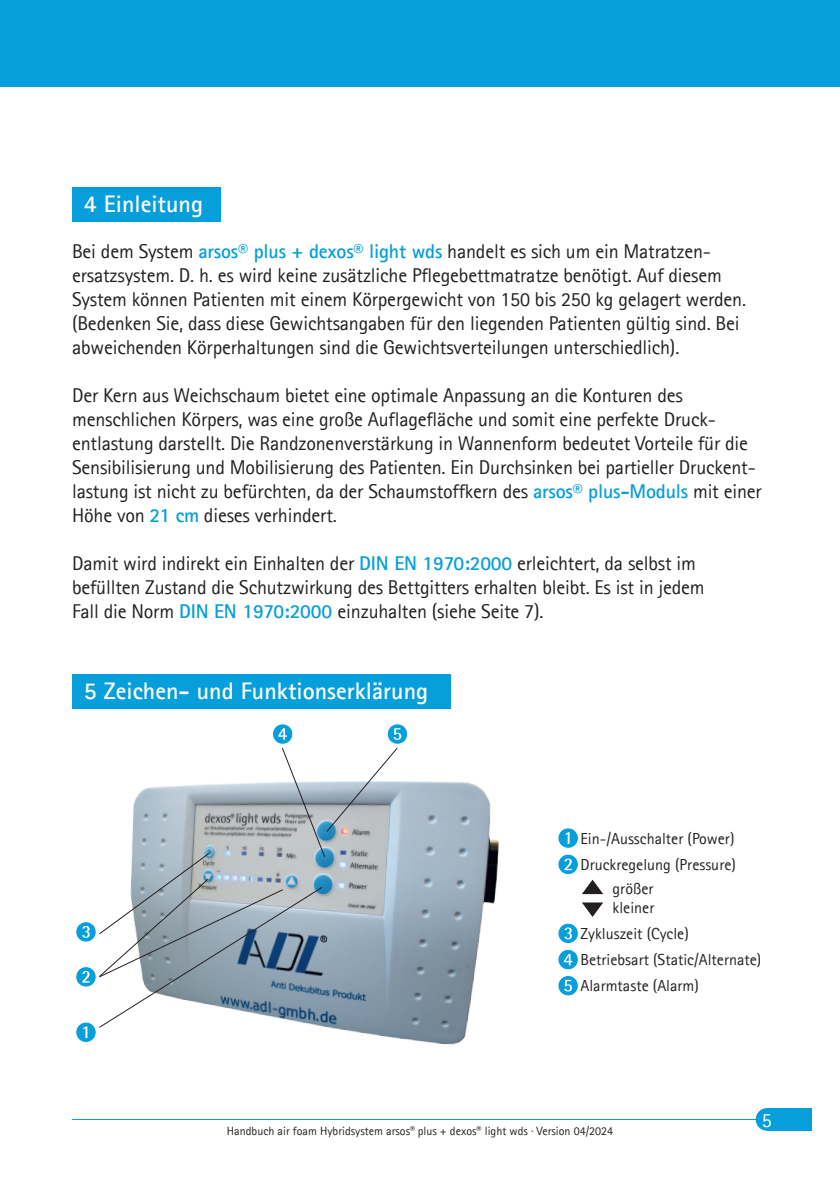
<style>
.page{position:relative;width:840px;height:1191px;background:#fff}
.page>*{position:absolute;margin:0;border:0;box-sizing:border-box;transform-origin:0 0}
.t1{font:700 24px "Agfa Rotis Sans Serif";color:#fff}
.t2{font:20px/24px "Agfa Rotis Sans Serif";letter-spacing:-.01em;color:#231f20}
.t3{font:20px "Agfa Rotis Sans Serif";color:#fff}
.t4{font:16px/26px "Agfa Rotis Sans Serif";color:#231f20}
.t5{font:12px "Agfa Rotis Sans Serif";color:#231f20}
.s1{font-weight:700;color:#069edb}
</style>
<div class="page">
<div style="left:0;top:0;width:839px;height:86px;background:#069edb"></div>
<hr style="left:72px;top:1119px;width:695px;height:1px;background:#069edb">
<div style="left:766px;top:1108px;width:45px;height:22px;background:#069edb"></div>
<div style="left:755px;top:1108px;width:23px;height:22px;background:#069edb;border-radius:50%"></div>
<div style="left:72px;top:187px;width:148px;height:34px;background:#069edb"></div>
<div style="left:72px;top:675px;width:378px;height:34px;background:#069edb"></div>
<img style="left:77px;top:781px;width:422px;height:264px">
<svg style="left:557px;top:828px;width:21px;height:20px"></svg>
<div style="left:557px;top:827px;width:21px;height:22px;border:1px solid #fff;border-radius:50%"></div>
<svg style="left:565px;top:832px;width:4px;height:12px"></svg>
<svg style="left:557px;top:854px;width:21px;height:20px"></svg>
<div style="left:557px;top:853px;width:21px;height:22px;border:1px solid #fff;border-radius:50%"></div>
<svg style="left:564px;top:858px;width:7px;height:12px"></svg>
<svg style="left:557px;top:923px;width:21px;height:20px"></svg>
<div style="left:557px;top:922px;width:21px;height:22px;border:1px solid #fff;border-radius:50%"></div>
<svg style="left:564px;top:927px;width:7px;height:12px"></svg>
<div style="left:557px;top:949px;width:21px;height:20px;background:#069edb;border-radius:50%"></div>
<div style="left:557px;top:949px;width:21px;height:21px;border:1px solid #fff;border-radius:50%"></div>
<svg style="left:563px;top:954px;width:9px;height:11px"></svg>
<svg style="left:557px;top:975px;width:21px;height:21px"></svg>
<div style="left:557px;top:975px;width:21px;height:21px;border:1px solid #fff;border-radius:50%"></div>
<svg style="left:564px;top:980px;width:7px;height:11px"></svg>
<svg style="left:582px;top:879px;width:21px;height:15px"></svg>
<svg style="left:582px;top:902px;width:21px;height:15px"></svg>
<svg style="left:76px;top:1022px;width:20px;height:20px"></svg>
<div style="left:75px;top:1021px;width:22px;height:22px;border:1px solid #fff;border-radius:50%"></div>
<svg style="left:83px;top:1026px;width:4px;height:12px"></svg>
<svg style="left:76px;top:966px;width:20px;height:21px"></svg>
<div style="left:75px;top:966px;width:22px;height:21px;border:1px solid #fff;border-radius:50%"></div>
<svg style="left:82px;top:971px;width:8px;height:11px"></svg>
<svg style="left:76px;top:921px;width:20px;height:21px"></svg>
<div style="left:75px;top:921px;width:22px;height:21px;border:1px solid #fff;border-radius:50%"></div>
<svg style="left:82px;top:926px;width:8px;height:11px"></svg>
<div style="left:272px;top:724px;width:21px;height:20px;background:#069edb;border-radius:50%"></div>
<div style="left:272px;top:723px;width:21px;height:21px;border:1px solid #fff;border-radius:50%"></div>
<svg style="left:278px;top:728px;width:9px;height:11px"></svg>
<div style="left:387px;top:724px;width:20px;height:20px;background:#069edb;border-radius:50%"></div>
<div style="left:386px;top:723px;width:22px;height:21px;border:1px solid #fff;border-radius:50%"></div>
<svg style="left:393px;top:728px;width:8px;height:12px"></svg>
<svg style="left:98px;top:747px;width:300px;height:281px"></svg>
<p class="t1" style="left:84px;top:188px;width:121px">4 Einleitung</p>
<p class="t2" style="left:72px;top:239px;width:675px">Bei dem System <span class="s1">arsos® plus + dexos® light wds</span> handelt es sich um ein Matratzen&shy;ersatzsystem. D. h. es wird keine zusätzliche Pflegebettmatratze benötigt. Auf diesem System können Patienten mit einem Körpergewicht von 150 bis 250 kg gelagert werden. (Bedenken Sie, dass diese Gewichtsangaben für den liegenden Patienten gültig sind. Bei abweichenden Körperhaltungen sind die Gewichtsverteilungen unterschiedlich).</p>
<p class="t2" style="left:72px;top:383px;width:691px">Der Kern aus Weichschaum bietet eine optimale Anpassung an die Konturen des menschlichen Körpers, was eine große Auflagefläche und somit eine perfekte Druck&shy;entlastung darstellt. Die Randzonenverstärkung in Wannenform bedeutet Vorteile für die Sensibilisierung und Mobilisierung des Patienten. Ein Durchsinken bei partieller Druckent&shy;lastung ist nicht zu befürchten, da der Schaumstoffkern des <span class="s1">arsos® plus-Moduls</span> mit einer Höhe von <span class="s1">21 cm</span> dieses verhindert.</p>
<p class="t2" style="left:72px;top:551px;width:633px">Damit wird indirekt ein Einhalten der <span class="s1">DIN EN 1970:2000</span> erleichtert, da selbst im befüllten Zustand die Schutzwirkung des Bettgitters erhalten bleibt. Es ist in jedem<br>Fall die Norm <span class="s1">DIN EN 1970:2000</span> einzuhalten (siehe Seite 7).</p>
<p class="t1" style="left:84px;top:676px;width:346px">5 Zeichen- und Funktionserklärung</p>
<p class="t4" style="left:580px;top:825px;width:157px">Ein-/Ausschalter (Power)<br>Druckregelung (Pressure)</p>
<p class="t4" style="left:612px;top:878px;width:43px;line-height:19.2px">größer kleiner</p>
<p class="t4" style="left:580px;top:920px;width:182px">Zykluszeit (Cycle)<br>Betriebsart (Static/Alternate)<br>Alarmtaste (Alarm)</p>
<p class="t5" style="left:227px;top:1123px;width:387px">Handbuch air foam Hybridsystem arsos<sup>®</sup> plus + dexos<sup>®</sup> light wds · Version 04/2024</p>
<p class="t3" style="left:761px;top:1108px;width:11px">5</p>
</div>
